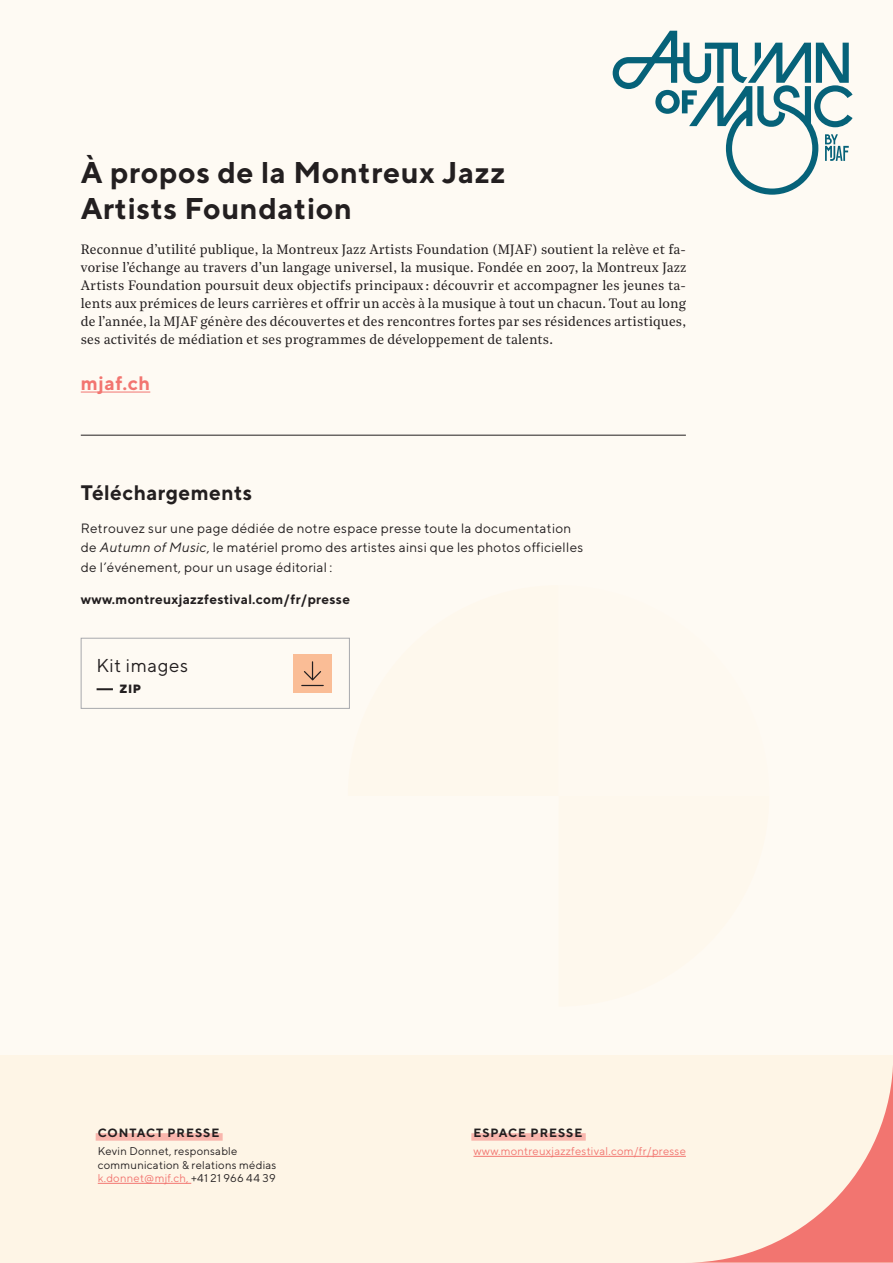
<style>
.page{position:relative;width:893px;height:1263px;background:#fefaf3}
.page>*{position:absolute;margin:0;border:0;box-sizing:border-box;transform-origin:0 0}
.afom_Sous-titre_MIN{font:700 30px/36px "TT Norms";letter-spacing:.02em;color:#231f20}
.Sous_Titre_FR{font:700 21px "TT Norms";letter-spacing:.02em;color:#231f20}
.afom_Texte{font:700 19.5px "TT Norms";letter-spacing:.03em;color:#f27570}
.t1{font:18.6px "TT Norms";letter-spacing:.03em;color:#231f20}
.afom_Texte-2{font:13.5px/18px "Noe Text";letter-spacing:.01em;color:#231f20;text-align:justify}
.t2{font:13.5px/19.5px "TT Norms";letter-spacing:.02em;color:#231f20}
.t3{font:700 13.5px "TT Norms";letter-spacing:.02em;color:#231f20}
.CP-PROG-Titre_soulig{font:700 12px "TT Norms";letter-spacing:.08em;color:#231f20}
.t4{font:800 12px "TT Norms";color:#231f20}
.CP-Contacts{font:11.25px "TT Norms";letter-spacing:.02em;color:#f27570}
.CP-Contacts-2{font:11.25px/13.5px "TT Norms";letter-spacing:.02em;color:#231f20}
.s1{font-style:italic}
.s2{color:#231f20}
</style>
<div class="page">
<div style="left:0;top:1055px;width:893px;height:208px;background:#fef5e6"></div>
<svg style="left:703px;top:1066px;width:190px;height:196px"></svg>
<hr style="left:81px;top:392px;width:69px;height:1px;background:#f27570">
<hr style="left:81px;top:435px;width:605px;height:1px;background:#231f20">
<svg style="left:97px;top:688px;width:16px;height:2px"></svg>
<div style="left:81px;top:638px;width:269px;height:71px;border:1px solid #a8a9ad"></div>
<div style="left:293px;top:654px;width:39px;height:39px;background:#fabd96"></div>
<svg style="left:302px;top:662px;width:21px;height:24px"></svg>
<svg style="left:613px;top:31px;width:240px;height:164px"></svg>
<div style="left:96px;top:1133px;width:127px;height:8px;background:#f9b6ad"></div>
<hr style="left:98px;top:1183px;width:93px;height:1px;background:#f27570">
<div style="left:471px;top:1133px;width:115px;height:8px;background:#f9b6ad"></div>
<hr style="left:473px;top:1156px;width:213px;height:1px;background:#f27570">
<p class="afom_Sous-titre_MIN" style="left:81px;top:153px;width:426px">À propos de la Montreux Jazz<br>Artists Foundation</p>
<p class="afom_Texte-2" style="left:81px;top:239px;width:607px">Reconnue d’utilité publique, la Montreux Jazz Artists Foundation (MJAF) soutient la relève et fa&shy;vorise l’échange au travers d’un langage universel, la musique. Fondée en 2007, la Montreux Jazz Artists Foundation poursuit deux objectifs principaux : découvrir et accompagner les jeunes ta&shy;lents aux prémices de leurs carrières et offrir un accès à la musique à tout un chacun. Tout au long de l’année, la MJAF génère des découvertes et des rencontres fortes par ses résidences artistiques, ses activités de médiation et ses programmes de développement de talents.</p>
<p class="afom_Texte" style="left:81px;top:371px;width:71px">mjaf.ch</p>
<p class="Sous_Titre_FR" style="left:81px;top:480px;width:173px">Téléchargements</p>
<p class="t2" style="left:81px;top:518px;width:504px">Retrouvez sur une page dédiée de notre espace presse toute la documentation de <span class="s1">Autumn of Music</span>, le matériel promo des artistes ainsi que les photos officielles de l’événement, pour un usage éditorial :</p>
<p class="t3" style="left:81px;top:591px;width:271px">www.montreuxjazzfestival.com/fr/presse</p>
<p class="t1" style="left:97px;top:654px;width:93px">Kit images</p>
<p class="t4" style="left:120px;top:681px;width:23px">ZIP</p>
<p class="CP-PROG-Titre_soulig" style="left:98px;top:1126px;width:123px">CONTACT PRESSE</p>
<p class="CP-Contacts-2" style="left:98px;top:1144px;width:180px">Kevin Donnet, responsable communication &amp; relations médias</p>
<p class="CP-Contacts" style="left:98px;top:1171px;width:179px">k.donnet@mjf.ch, <span class="s2">+41 21 966 44 39</span></p>
<p class="CP-PROG-Titre_soulig" style="left:473px;top:1126px;width:110px">ESPACE PRESSE</p>
<p class="CP-Contacts" style="left:473px;top:1144px;width:214px">www.montreuxjazzfestival.com/fr/presse</p>
</div>
